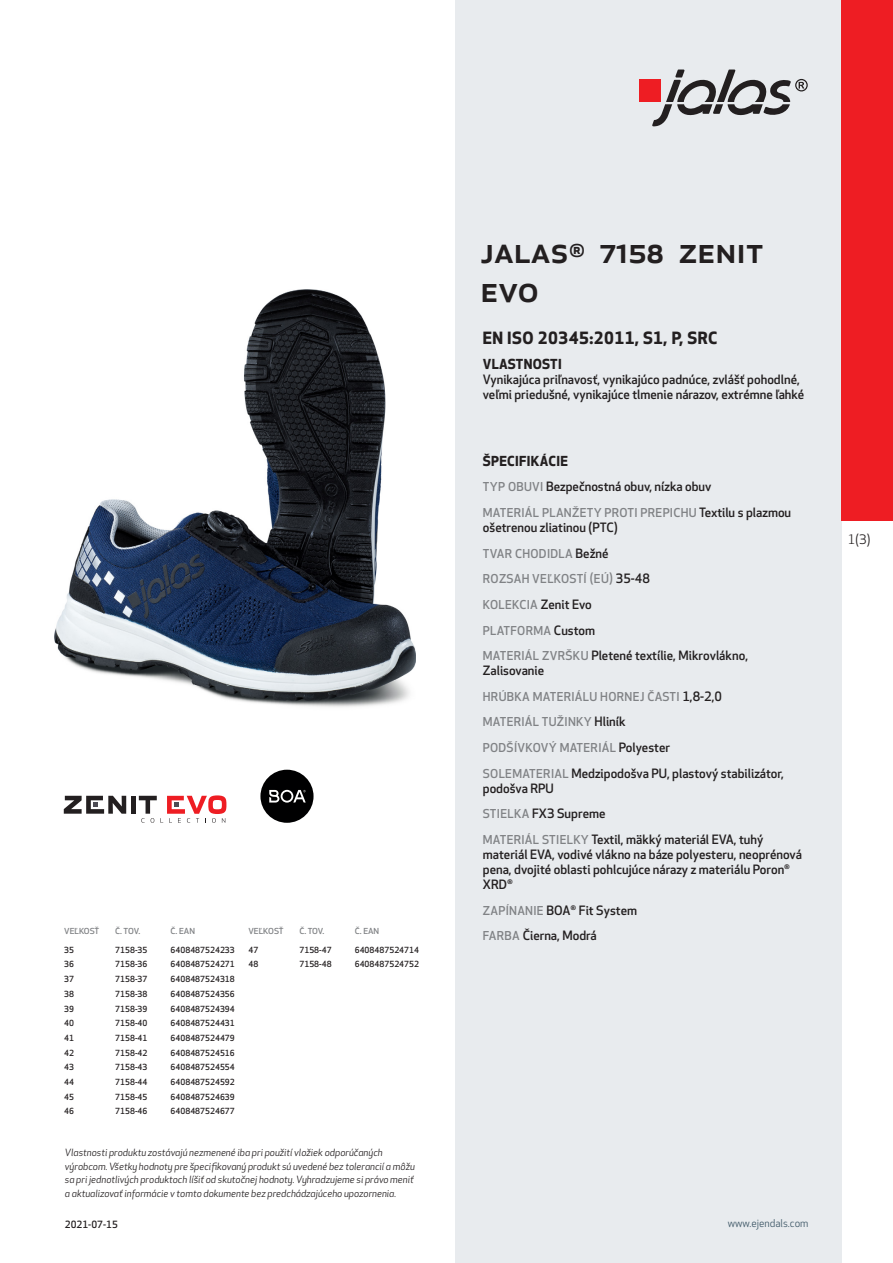
<style>
.page{position:relative;width:893px;height:1263px;background:#fff}
.page>*{position:absolute;margin:0;border:0;box-sizing:border-box;transform-origin:0 0}
.prodname{font:500 36px/39px "Apex New";color:#231f20}
.Funktion_body{font:700 16.5px "Apex New";letter-spacing:.025em;color:#231f20}
.Funktion_body-2{font:700 13.5px "Apex New";letter-spacing:.025em;color:#231f20}
.t1{font:12.75px "Apex New";color:#231f20}
.Funktion_body-3{font:500 12.6px/15px "Apex New";color:#231f20}
.Funktion_body-4{font:500 12px "Apex New";letter-spacing:.025em;color:#808285}
.t2{font:10.5px "Apex New";color:#405968}
.t3{font:italic 9.75px/13.5px "Apex New";color:#231f20}
.t4{font:500 9.75px "Apex New";color:#231f20}
.ArticleTable_body{font:500 8.25px "Apex New";color:#231f20}
.ArticeTable_header{font:500 8.1px "Apex New";letter-spacing:-.02em;color:#808285;scale:1.06 1}
.s1{font-size:12px;color:#808285}
.s2{font-size:12.6px;color:#231f20}
</style>
<div class="page">
<div style="left:455px;top:0;width:387px;height:1263px;background:#e8ebee"></div>
<div style="left:639px;top:80px;width:22px;height:22px;background:#ee1d23"></div>
<svg style="left:652px;top:70px;width:156px;height:56px"></svg>
<div style="left:842px;top:0;width:51px;height:520px;background:#ee1d23"></div>
<img style="left:54px;top:289px;width:361px;height:418px">
<hr style="left:131px;top:796px;width:4px;height:18px;background:#231f20">
<svg style="left:64px;top:796px;width:62px;height:18px"></svg>
<svg style="left:139px;top:795px;width:87px;height:28px"></svg>
<div style="left:260px;top:770px;width:54px;height:53px;background:#000001;border-radius:50%"></div>
<svg style="left:269px;top:790px;width:37px;height:12px"></svg>
<p class="ArticeTable_header" style="left:64px;top:925px;width:35px">VEĽKOSŤ</p>
<p class="ArticeTable_header" style="left:115px;top:925px;width:25px">Č. TOV.</p>
<p class="ArticeTable_header" style="left:171px;top:925px;width:25px">Č. EAN</p>
<p class="ArticleTable_body" style="left:64px;top:944px;width:11px">35</p>
<p class="ArticleTable_body" style="left:115px;top:944px;width:34px">7158-35</p>
<p class="ArticleTable_body" style="left:171px;top:944px;width:66px">6408487524233</p>
<p class="ArticleTable_body" style="left:64px;top:959px;width:11px">36</p>
<p class="ArticleTable_body" style="left:115px;top:959px;width:34px">7158-36</p>
<p class="ArticleTable_body" style="left:171px;top:959px;width:66px">6408487524271</p>
<p class="ArticleTable_body" style="left:64px;top:973px;width:11px">37</p>
<p class="ArticleTable_body" style="left:115px;top:973px;width:34px">7158-37</p>
<p class="ArticleTable_body" style="left:171px;top:973px;width:66px">6408487524318</p>
<p class="ArticleTable_body" style="left:64px;top:988px;width:11px">38</p>
<p class="ArticleTable_body" style="left:115px;top:988px;width:34px">7158-38</p>
<p class="ArticleTable_body" style="left:171px;top:988px;width:66px">6408487524356</p>
<p class="ArticleTable_body" style="left:64px;top:1003px;width:11px">39</p>
<p class="ArticleTable_body" style="left:115px;top:1003px;width:34px">7158-39</p>
<p class="ArticleTable_body" style="left:171px;top:1003px;width:66px">6408487524394</p>
<p class="ArticleTable_body" style="left:64px;top:1018px;width:11px">40</p>
<p class="ArticleTable_body" style="left:115px;top:1018px;width:34px">7158-40</p>
<p class="ArticleTable_body" style="left:171px;top:1018px;width:66px">6408487524431</p>
<p class="ArticleTable_body" style="left:64px;top:1032px;width:11px">41</p>
<p class="ArticleTable_body" style="left:115px;top:1032px;width:34px">7158-41</p>
<p class="ArticleTable_body" style="left:171px;top:1032px;width:66px">6408487524479</p>
<p class="ArticleTable_body" style="left:64px;top:1047px;width:11px">42</p>
<p class="ArticleTable_body" style="left:115px;top:1047px;width:34px">7158-42</p>
<p class="ArticleTable_body" style="left:171px;top:1047px;width:66px">6408487524516</p>
<p class="ArticleTable_body" style="left:64px;top:1062px;width:11px">43</p>
<p class="ArticleTable_body" style="left:115px;top:1062px;width:34px">7158-43</p>
<p class="ArticleTable_body" style="left:171px;top:1062px;width:66px">6408487524554</p>
<p class="ArticleTable_body" style="left:64px;top:1076px;width:11px">44</p>
<p class="ArticleTable_body" style="left:115px;top:1076px;width:34px">7158-44</p>
<p class="ArticleTable_body" style="left:171px;top:1076px;width:66px">6408487524592</p>
<p class="ArticleTable_body" style="left:64px;top:1091px;width:11px">45</p>
<p class="ArticleTable_body" style="left:115px;top:1091px;width:34px">7158-45</p>
<p class="ArticleTable_body" style="left:171px;top:1091px;width:66px">6408487524639</p>
<p class="ArticleTable_body" style="left:64px;top:1106px;width:11px">46</p>
<p class="ArticleTable_body" style="left:115px;top:1106px;width:34px">7158-46</p>
<p class="ArticleTable_body" style="left:171px;top:1106px;width:66px">6408487524677</p>
<p class="ArticeTable_header" style="left:248px;top:925px;width:35px">VEĽKOSŤ</p>
<p class="ArticeTable_header" style="left:299px;top:925px;width:25px">Č. TOV.</p>
<p class="ArticeTable_header" style="left:355px;top:925px;width:25px">Č. EAN</p>
<p class="ArticleTable_body" style="left:248px;top:944px;width:11px">47</p>
<p class="ArticleTable_body" style="left:299px;top:944px;width:34px">7158-47</p>
<p class="ArticleTable_body" style="left:355px;top:944px;width:66px">6408487524714</p>
<p class="ArticleTable_body" style="left:248px;top:959px;width:11px">48</p>
<p class="ArticleTable_body" style="left:299px;top:959px;width:34px">7158-48</p>
<p class="ArticleTable_body" style="left:355px;top:959px;width:66px">6408487524752</p>
<p class="t3" style="left:65px;top:1146px;width:351px">Vlastnosti produktu zostávajú nezmenené iba pri použití vložiek odporúčaných výrobcom. Všetky hodnoty pre špecifikovaný produkt sú uvedené bez tolerancií a môžu sa pri jednotlivých produktoch líšiť od skutočnej hodnoty. Vyhradzujeme si právo meniť a aktualizovať informácie v tomto dokumente bez predchádzajúceho upozornenia.</p>
<p class="t4" style="left:65px;top:1218px;width:54px">2021-07-15</p>
<p class="prodname" style="left:480px;top:230px;width:285px">JALAS<sup>®</sup> 7158 ZENIT<br>EVO</p>
<p class="Funktion_body" style="left:483px;top:326px;width:236px">EN ISO 20345:2011, S1, P, SRC</p>
<p class="Funktion_body-2" style="left:483px;top:355px;width:80px">VLASTNOSTI</p>
<p class="Funktion_body-3" style="left:483px;top:372px;width:323px">Vynikajúca priľnavosť, vynikajúco padnúce, zvlášť pohodlné, veľmi priedušné, vynikajúce tlmenie nárazov, extrémne ľahké</p>
<p class="Funktion_body-2" style="left:483px;top:451px;width:87px">ŠPECIFIKÁCIE</p>
<p class="Funktion_body-3" style="left:483px;top:479px;width:230px"><span class="s1">TYP OBUVI</span> Bezpečnostná obuv, nízka obuv</p>
<p class="Funktion_body-4" style="left:483px;top:505px;width:310px">MATERIÁL PLANŽETY PROTI PREPICHU <span class="s2">Textilu s plazmou</span></p>
<p class="Funktion_body-3" style="left:483px;top:520px;width:137px">ošetrenou zliatinou (PTC)</p>
<p class="Funktion_body-4" style="left:483px;top:545px;width:127px">TVAR CHODIDLA <span class="s2">Bežné</span></p>
<p class="Funktion_body-4" style="left:483px;top:571px;width:169px">ROZSAH VEĽKOSTÍ (EÚ) <span class="s2">35-48</span></p>
<p class="Funktion_body-4" style="left:483px;top:596px;width:110px">KOLEKCIA <span class="s2">Zenit Evo</span></p>
<p class="Funktion_body-4" style="left:483px;top:622px;width:114px">PLATFORMA <span class="s2">Custom</span></p>
<p class="Funktion_body-3" style="left:483px;top:648px;width:267px"><span class="s1">MATERIÁL ZVRŠKU</span> Pletené textílie, Mikrovlákno,<br>Zalisovanie</p>
<p class="Funktion_body-4" style="left:483px;top:688px;width:241px">HRÚBKA MATERIÁLU HORNEJ ČASTI <span class="s2">1,8-2,0</span></p>
<p class="Funktion_body-4" style="left:483px;top:714px;width:144px">MATERIÁL TUŽINKY <span class="s2">Hliník</span></p>
<p class="Funktion_body-4" style="left:483px;top:740px;width:189px">PODŠÍVKOVÝ MATERIÁL <span class="s2">Polyester</span></p>
<p class="Funktion_body-3" style="left:483px;top:765px;width:303px"><span class="s1">SOLEMATERIAL</span> Medzipodošva PU, plastový stabilizátor, podošva RPU</p>
<p class="Funktion_body-3" style="left:483px;top:806px;width:124px"><span class="s1">STIELKA</span> FX3 Supreme</p>
<p class="Funktion_body-3" style="left:483px;top:832px;width:321px"><span class="s1">MATERIÁL STIELKY</span> Textil, mäkký materiál EVA, tuhý materiál EVA, vodivé vlákno na báze polyesteru, neoprénová pena, dvojité oblasti pohlcujúce nárazy z materiálu Poron<sup>® </sup>XRD<sup>®</sup></p>
<p class="Funktion_body-3" style="left:483px;top:902px;width:156px"><span class="s1">ZAPÍNANIE</span> BOA<sup>®</sup> Fit System</p>
<p class="Funktion_body-3" style="left:483px;top:928px;width:116px"><span class="s1">FARBA</span> Čierna, Modrá</p>
<p class="t1" style="left:848px;top:531px;width:24px">1(3)</p>
<p class="t2" style="left:728px;top:1217px;width:82px">www.ejendals.com</p>
</div>
